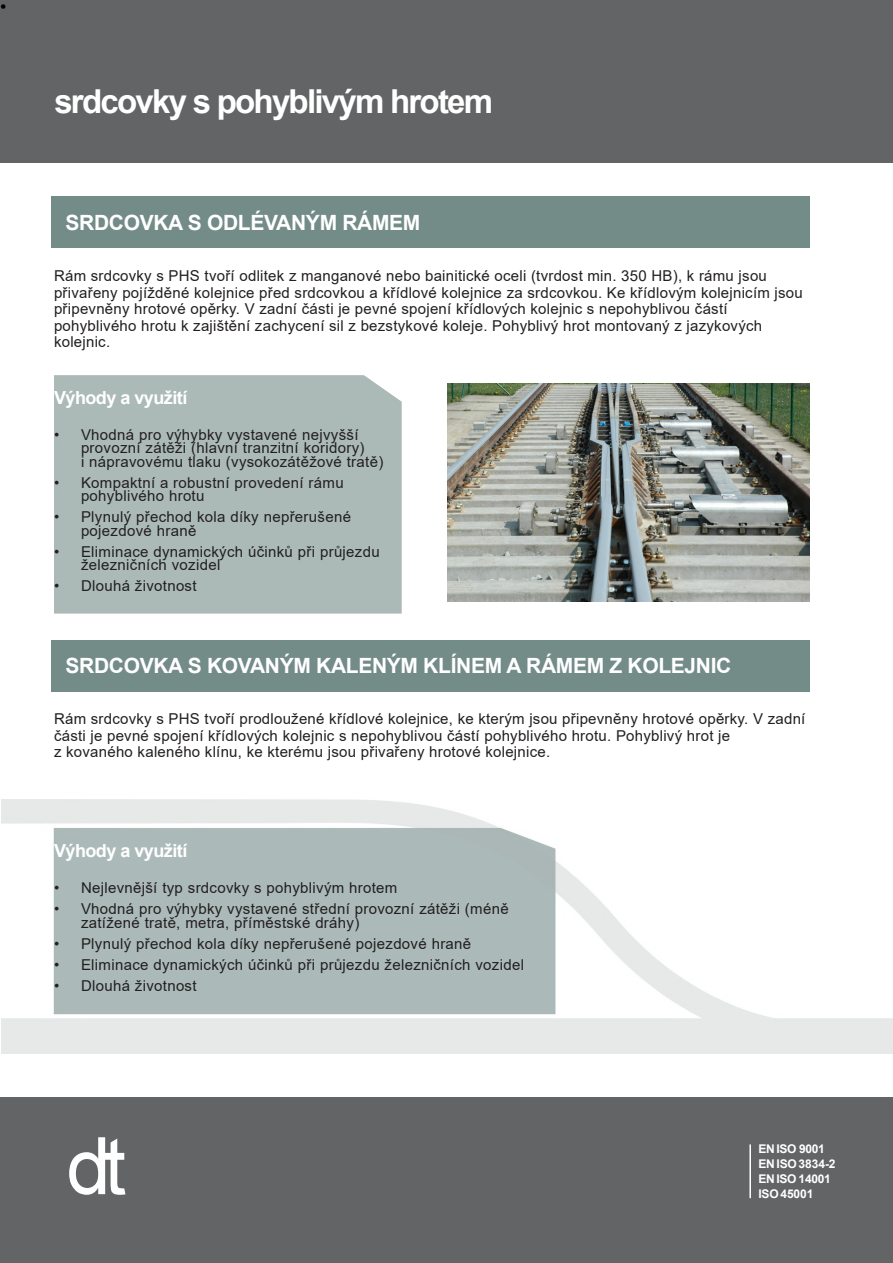
<style>
.page{position:relative;width:893px;height:1263px;background:#fff}
.page>*{position:absolute;margin:0;border:0;box-sizing:border-box;transform-origin:0 0}
.t1{font:700 33px "Arial";letter-spacing:-.055em;color:#fff}
.t2{font:700 21px "Arial";letter-spacing:-.015em;color:#fff}
.t3{font:700 18px "Arial";letter-spacing:-.03em;color:#fff}
.t4{font:18px "Arial";color:#000}
.t5{font:15px/16.5px "Arial";letter-spacing:.015em;color:#231f20}
.t6{font:700 12px/15px "Arial";letter-spacing:-.01em;color:#fff}
</style>
<div class="page">
<div style="left:0;top:1097px;width:893px;height:166px;background:#636466"></div>
<div style="left:0;top:0;width:893px;height:163px;background:#636466"></div>
<hr style="left:749px;top:1144px;width:2px;height:54px;background:#fff">
<div style="left:51px;top:197px;width:759px;height:51px;background:#738c88"></div>
<div style="left:54px;top:375px;width:348px;height:239px;background:#abbab7"></div>
<div style="left:51px;top:640px;width:759px;height:51px;background:#738c88"></div>
<img style="left:448px;top:384px;width:361px;height:217px">
<svg style="left:69px;top:1137px;width:56px;height:58px"></svg>
<p class="t4" style="left:0;top:0;width:8px">•</p>
<h1 class="t1" style="left:54px;top:89px;width:440px">srdcovky s pohyblivým hrotem</h1>
<h2 class="t2" style="left:66px;top:215px;width:356px">SRDCOVKA S ODLÉVANÝM RÁMEM</h2>
<p class="t5" style="left:54px;top:269px;width:750px">Rám srdcovky s PHS tvoří odlitek z manganové nebo bainitické oceli (tvrdost min. 350 HB), k rámu jsou přivařeny pojížděné kolejnice před srdcovkou a křídlové kolejnice za srdcovkou. Ke křídlovým kolejnicím jsou připevněny hrotové opěrky. V zadní části je pevné spojení křídlových kolejnic s nepohyblivou částí pohyblivého hrotu k zajištění zachycení sil z bezstykové koleje. Pohyblivý hrot montovaný z jazykových kolejnic.</p>
<p class="t3" style="left:54px;top:391px;width:135px">Výhody a využití</p>
<p class="t5" style="left:81px;top:429px;width:304px;line-height:13.5px;text-indent:-27px">• Vhodná pro výhybky vystavené nejvyšší provozní zátěži (hlavní tranzitní koridory)<br>i nápravovému tlaku (vysokozátěžové tratě)</p>
<p class="t5" style="left:81px;top:477px;width:264px;line-height:13.5px;text-indent:-27px">• Kompaktní a robustní provedení rámu pohyblivého hrotu</p>
<p class="t5" style="left:81px;top:512px;width:272px;line-height:13.5px;text-indent:-27px">• Plynulý přechod kola díky nepřerušené pojezdové hraně</p>
<p class="t5" style="left:81px;top:546px;width:300px;line-height:13.5px;text-indent:-27px">• Eliminace dynamických účinků při průjezdu železničních vozidel</p>
<p class="t5" style="left:54px;top:579px;width:144px">• Dlouhá životnost</p>
<h2 class="t2" style="left:66px;top:658px;width:667px">SRDCOVKA S KOVANÝM KALENÝM KLÍNEM A RÁMEM Z KOLEJNIC</h2>
<p class="t5" style="left:54px;top:712px;width:753px">Rám srdcovky s PHS tvoří prodloužené křídlové kolejnice, ke kterým jsou připevněny hrotové opěrky. V zadní části je pevné spojení křídlových kolejnic s nepohyblivou částí pohyblivého hrotu. Pohyblivý hrot je<br>z kovaného kaleného klínu, ke kterému jsou přivařeny hrotové kolejnice.</p>
<p class="t3" style="left:54px;top:844px;width:135px">Výhody a využití</p>
<p class="t5" style="left:54px;top:881px;width:345px">• Nejlevnější typ srdcovky s pohyblivým hrotem</p>
<p class="t5" style="left:81px;top:904px;width:429px;line-height:13.5px;text-indent:-27px">• Vhodná pro výhybky vystavené střední provozní zátěži (méně zatížené tratě, metra, příměstské dráhy)</p>
<p class="t5" style="left:54px;top:937px;width:419px">• Plynulý přechod kola díky nepřerušené pojezdové hraně</p>
<p class="t5" style="left:54px;top:958px;width:471px">• Eliminace dynamických účinků při průjezdu železničních vozidel</p>
<p class="t5" style="left:54px;top:979px;width:144px">• Dlouhá životnost</p>
<p class="t6" style="left:758px;top:1142px;width:79px">EN ISO 9001<br>ENISO3834-2<br>EN ISO 14001<br>ISO45001</p>
</div>
